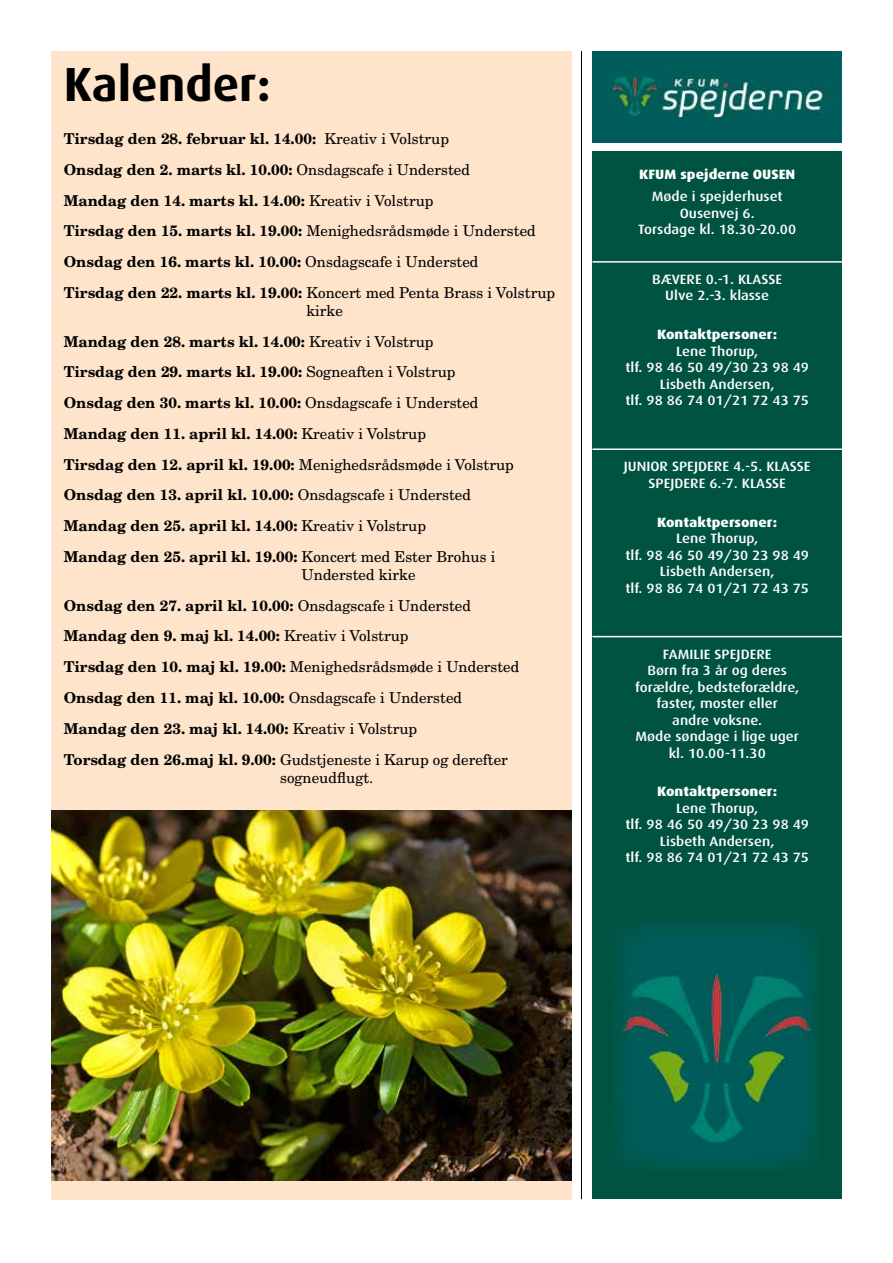
<style>
.page{position:relative;width:893px;height:1263px;background:#fff}
.page>*{position:absolute;margin:0;border:0;box-sizing:border-box;transform-origin:0 0}
.t1{font:700 48px "Dax";color:#000}
.t2{font:700 15px/30.8px "New Century Schlbk";color:#000}
.t3{font:15px "New Century Schlbk";color:#000}
.t4{font:500 13.5px/16.5px "Dax";color:#fff;text-align:center;scale:1.1 1}
.t5{font:800 13.5px "Dax";color:#fff;scale:1.1 1}
.s1{font-weight:400}
</style>
<div class="page">
<hr style="left:581px;top:51px;width:1px;height:1148px;background:#000">
<div style="left:592px;top:152px;width:250px;height:1047px;background:#005340"></div>
<hr style="left:592px;top:261px;width:250px;height:2px;background:#fff">
<hr style="left:592px;top:448px;width:250px;height:2px;background:#fff">
<hr style="left:592px;top:636px;width:250px;height:1px;background:#fff">
<img style="left:593px;top:51px;width:249px;height:91px">
<img style="left:616px;top:925px;width:201px;height:242px">
<div style="left:51px;top:51px;width:520px;height:1148px;background:#fde4cb"></div>
<img style="left:51px;top:810px;width:520px;height:370px">
<h1 class="t1" style="left:64px;top:57px;width:208px">Kalender:</h1>
<p class="t2" style="left:64px;top:123px;width:493px">Tirsdag den 28. februar kl. 14.00: <span class="s1">Kreativ i Volstrup<br></span>Onsdag den 2. marts kl. 10.00: <span class="s1">Onsdagscafe i Understed<br></span>Mandag den 14. marts kl. 14.00: <span class="s1">Kreativ i Volstrup<br></span>Tirsdag den 15. marts kl. 19.00: <span class="s1">Menighedsrådsmøde i Understed </span>Onsdag den 16. marts kl. 10.00: <span class="s1">Onsdagscafe i Understed<br></span>Tirsdag den 22. marts kl. 19.00: <span class="s1">Koncert med Penta Brass i Volstrup</span></p>
<p class="t2" style="left:64px;top:295px;width:452px;text-indent:243px"><span class="s1">kirke<br></span>Mandag den 28. marts kl. 14.00: <span class="s1">Kreativ i Volstrup<br></span>Tirsdag den 29. marts kl. 19.00: <span class="s1">Sogneaften i Volstrup </span>Onsdag den 30. marts kl. 10.00: <span class="s1">Onsdagscafe i Understed </span>Mandag den 11. april kl. 14.00: <span class="s1">Kreativ i Volstrup<br></span>Tirsdag den 12. april kl. 19.00: <span class="s1">Menighedsrådsmøde i Volstrup </span>Onsdag den 13. april kl. 10.00: <span class="s1">Onsdagscafe i Understed </span>Mandag den 25. april kl. 14.00: <span class="s1">Kreativ i Volstrup<br></span>Mandag den 25. april kl. 19.00: <span class="s1">Koncert med Ester Brohus i</span></p>
<p class="t2" style="left:64px;top:559px;width:457px;text-indent:238px"><span class="s1">Understed kirke<br></span>Onsdag den 27. april kl. 10.00: <span class="s1">Onsdagscafe i Understed </span>Mandag den 9. maj kl. 14.00: <span class="s1">Kreativ i Volstrup<br></span>Tirsdag den 10. maj kl. 19.00: <span class="s1">Menighedsrådsmøde i Understed </span>Onsdag den 11. maj kl. 10.00: <span class="s1">Onsdagscafe i Understed </span>Mandag den 23. maj kl. 14.00: <span class="s1">Kreativ i Volstrup<br></span>Torsdag den 26.maj kl. 9.00: <span class="s1">Gudstjeneste i Karup og derefter</span></p>
<p class="t3" style="left:280px;top:768px;width:95px">sogneudflugt.</p>
<p class="t5" style="left:639px;top:167px;width:144px">KFUM spejderne OUSEN</p>
<p class="t4" style="left:638px;top:189px;width:145px">Møde i spejderhuset<br>Ousenvej 6.<br>Torsdage kl. 18.30-20.00</p>
<p class="t4" style="left:652px;top:271px;width:120px">BÆVERE 0.-1. KLASSE<br>Ulve 2.-3. klasse</p>
<p class="t5" style="left:657px;top:327px;width:111px">Kontaktpersoner:</p>
<p class="t4" style="left:625px;top:343px;width:168px">Lene Thorup,<br>tlf. 98 46 50 49/30 23 98 49<br>Lisbeth Andersen,<br>tlf. 98 86 74 01/21 72 43 75</p>
<p class="t4" style="left:624px;top:458px;width:171px">JUNIOR SPEJDERE 4.-5. KLASSE<br>SPEJDERE 6.-7. KLASSE</p>
<p class="t5" style="left:657px;top:514px;width:111px">Kontaktpersoner:</p>
<p class="t4" style="left:625px;top:530px;width:168px">Lene Thorup,<br>tlf. 98 46 50 49/30 23 98 49<br>Lisbeth Andersen,<br>tlf. 98 86 74 01/21 72 43 75</p>
<p class="t4" style="left:635px;top:646px;width:151px">FAMILIE SPEJDERE<br>Børn fra 3 år og deres forældre, bedsteforældre, faster, moster eller<br>andre voksne.<br>Møde søndage i lige uger kl. 10.00-11.30</p>
<p class="t5" style="left:657px;top:784px;width:111px">Kontaktpersoner:</p>
<p class="t4" style="left:625px;top:800px;width:168px">Lene Thorup,<br>tlf. 98 46 50 49/30 23 98 49<br>Lisbeth Andersen,<br>tlf. 98 86 74 01/21 72 43 75</p>
</div>
